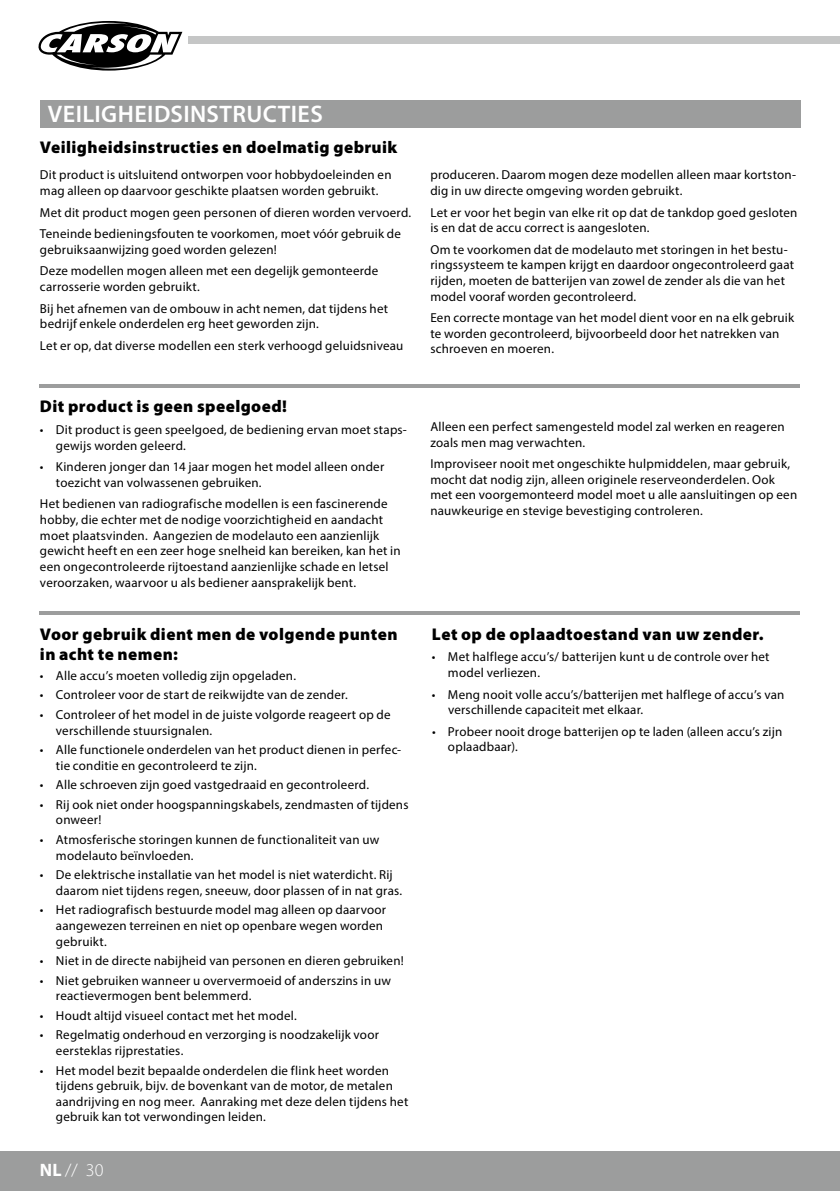
<style>
.page{position:relative;width:840px;height:1191px;background:#fff}
.page>*{position:absolute;margin:0;border:0;box-sizing:border-box;transform-origin:0 0}
.t1{font:600 24px "Myriad Pro";letter-spacing:.015em;color:#fff}
.t2{font:300 18px "Myriad Pro";color:#fff}
.t3{font:900 17px/20.4px "Myriad Pro";letter-spacing:.025em;color:#000}
.t4{font:13px/15.6px "Myriad Pro";letter-spacing:.015em;color:#000}
.s1{font-weight:700}
</style>
<div class="page">
<hr style="left:839px;top:1151px;width:1px;height:40px;background:#9c9d9d">
<div style="left:0;top:1151px;width:839px;height:40px;background:#9c9d9d"></div>
<div style="left:188px;top:36px;width:651px;height:8px;background:#c5c6c6"></div>
<svg style="left:38px;top:21px;width:145px;height:50px"></svg>
<hr style="left:40px;top:611px;width:759px;height:4px;background:#9c9d9d">
<hr style="left:40px;top:384px;width:759px;height:4px;background:#9c9d9d">
<div style="left:40px;top:100px;width:759px;height:28px;background:#9c9d9d"></div>
<h1 class="t1" style="left:48px;top:99px;width:276px">VEILIGHEIDSINSTRUCTIES</h1>
<h3 class="t3" style="left:40px;top:136px;width:359px">Veiligheidsinstructies en doelmatig gebruik</h3>
<p class="t4" style="left:40px;top:167px;width:353px">Dit product is uitsluitend ontworpen voor hobbydoeleinden en mag alleen op daarvoor geschikte plaatsen worden gebruikt.</p>
<p class="t4" style="left:40px;top:201px;width:372px;line-height:21.6px">Met dit product mogen geen personen of dieren worden vervoerd.<br>Teneinde bedieningsfouten te voorkomen, moet vóór gebruik de</p>
<p class="t4" style="left:40px;top:238px;width:339px;line-height:21.6px">gebruiksaanwijzing goed worden gelezen!<br>Deze modellen mogen alleen met een degelijk gemonteerde</p>
<p class="t4" style="left:40px;top:276px;width:349px;line-height:21.6px">carrosserie worden gebruikt.<br>Bij het afnemen van de ombouw in acht nemen, dat tijdens het</p>
<p class="t4" style="left:40px;top:313px;width:365px;line-height:21.6px">bedrijf enkele onderdelen erg heet geworden zijn.<br>Let er op, dat diverse modellen een sterk verhoogd geluidsniveau</p>
<h3 class="t3" style="left:40px;top:396px;width:248px">Dit product is geen speelgoed!</h3>
<p class="t4" style="left:56px;top:422px;width:352px;text-indent:-16px">• Dit product is geen speelgoed, de bediening ervan moet staps&shy;gewijs worden geleerd.</p>
<p class="t4" style="left:56px;top:459px;width:329px;text-indent:-16px">• Kinderen jonger dan 14 jaar mogen het model alleen onder toezicht van volwassenen gebruiken.</p>
<p class="t4" style="left:40px;top:496px;width:362px">Het bedienen van radiografische modellen is een fascinerende hobby, die echter met de nodige voorzichtigheid en aandacht moet plaatsvinden. Aangezien de modelauto een aanzienlijk gewicht heeft en een zeer hoge snelheid kan bereiken, kan het in een ongecontroleerde rijtoestand aanzienlijke schade en letsel veroorzaken, waarvoor u als bediener aansprakelijk bent.</p>
<h3 class="t3" style="left:40px;top:623px;width:359px">Voor gebruik dient men de volgende punten in acht te nemen:</h3>
<p class="t4" style="left:40px;top:667px;width:257px">• Alle accu’s moeten volledig zijn opgeladen.</p>
<p class="t4" style="left:40px;top:687px;width:309px">• Controleer voor de start de reikwijdte van de zender.</p>
<p class="t4" style="left:56px;top:706px;width:336px;text-indent:-16px">• Controleer of het model in de juiste volgorde reageert op de verschillende stuursignalen.</p>
<p class="t4" style="left:56px;top:741px;width:346px;text-indent:-16px">• Alle functionele onderdelen van het product dienen in perfec&shy;tie conditie en gecontroleerd te zijn.</p>
<p class="t4" style="left:40px;top:777px;width:330px">• Alle schroeven zijn goed vastgedraaid en gecontroleerd.</p>
<p class="t4" style="left:56px;top:796px;width:354px;text-indent:-16px">• Rij ook niet onder hoogspanningskabels, zendmasten of tijdens onweer!</p>
<p class="t4" style="left:56px;top:831px;width:324px;text-indent:-16px">• Atmosferische storingen kunnen de functionaliteit van uw modelauto beïnvloeden.</p>
<p class="t4" style="left:56px;top:867px;width:347px;text-indent:-16px">• De elektrische installatie van het model is niet waterdicht. Rij daarom niet tijdens regen, sneeuw, door plassen of in nat gras.</p>
<p class="t4" style="left:56px;top:902px;width:331px;text-indent:-16px">• Het radiografisch bestuurde model mag alleen op daarvoor aangewezen terreinen en niet op openbare wegen worden gebruikt.</p>
<p class="t4" style="left:40px;top:952px;width:365px">• Niet in de directe nabijheid van personen en dieren gebruiken!</p>
<p class="t4" style="left:56px;top:972px;width:336px;text-indent:-16px">• Niet gebruiken wanneer u oververmoeid of anderszins in uw reactievermogen bent belemmerd.</p>
<p class="t4" style="left:40px;top:1007px;width:258px">• Houdt altijd visueel contact met het model.</p>
<p class="t4" style="left:56px;top:1027px;width:324px;text-indent:-16px">• Regelmatig onderhoud en verzorging is noodzakelijk voor eersteklas rijprestaties.</p>
<p class="t4" style="left:56px;top:1062px;width:353px;text-indent:-16px">• Het model bezit bepaalde onderdelen die flink heet worden tijdens gebruik, bijv. de bovenkant van de motor, de metalen aandrijving en nog meer. Aanraking met deze delen tijdens het gebruik kan tot verwondingen leiden.</p>
<h2 class="t2" style="left:40px;top:1159px;width:65px"><span class="s1">NL</span> // 30</h2>
<p class="t4" style="left:430px;top:167px;width:367px">produceren. Daarom mogen deze modellen alleen maar kortston&shy;dig in uw directe omgeving worden gebruikt.</p>
<p class="t4" style="left:430px;top:204px;width:368px">Let er voor het begin van elke rit op dat de tankdop goed gesloten is en dat de accu correct is aangesloten.</p>
<p class="t4" style="left:430px;top:241px;width:365px">Om te voorkomen dat de modelauto met storingen in het bestu&shy;ringssysteem te kampen krijgt en daardoor ongecontroleerd gaat rijden, moeten de batterijen van zowel de zender als die van het model vooraf worden gecontroleerd.</p>
<p class="t4" style="left:430px;top:310px;width:365px">Een correcte montage van het model dient voor en na elk gebruik te worden gecontroleerd, bijvoorbeeld door het natrekken van schroeven en moeren.</p>
<p class="t4" style="left:430px;top:419px;width:355px">Alleen een perfect samengesteld model zal werken en reageren zoals men mag verwachten.</p>
<p class="t4" style="left:430px;top:456px;width:368px">Improviseer nooit met ongeschikte hulpmiddelen, maar gebruik, mocht dat nodig zijn, alleen originele reserveonderdelen. Ook met een voorgemonteerd model moet u alle aansluitingen op een nauwkeurige en stevige bevestiging controleren.</p>
<h3 class="t3" style="left:432px;top:623px;width:333px">Let op de oplaadtoestand van uw zender.</h3>
<p class="t4" style="left:447px;top:649px;width:323px;text-indent:-16px">• Met halflege accu’s/ batterijen kunt u de controle over het model verliezen.</p>
<p class="t4" style="left:448px;top:686px;width:338px;text-indent:-16px">• Meng nooit volle accu’s/batterijen met halflege of accu’s van verschillende capaciteit met elkaar.</p>
<p class="t4" style="left:447px;top:723px;width:335px;text-indent:-16px">• Probeer nooit droge batterijen op te laden (alleen accu’s zijn oplaadbaar).</p>
</div>
